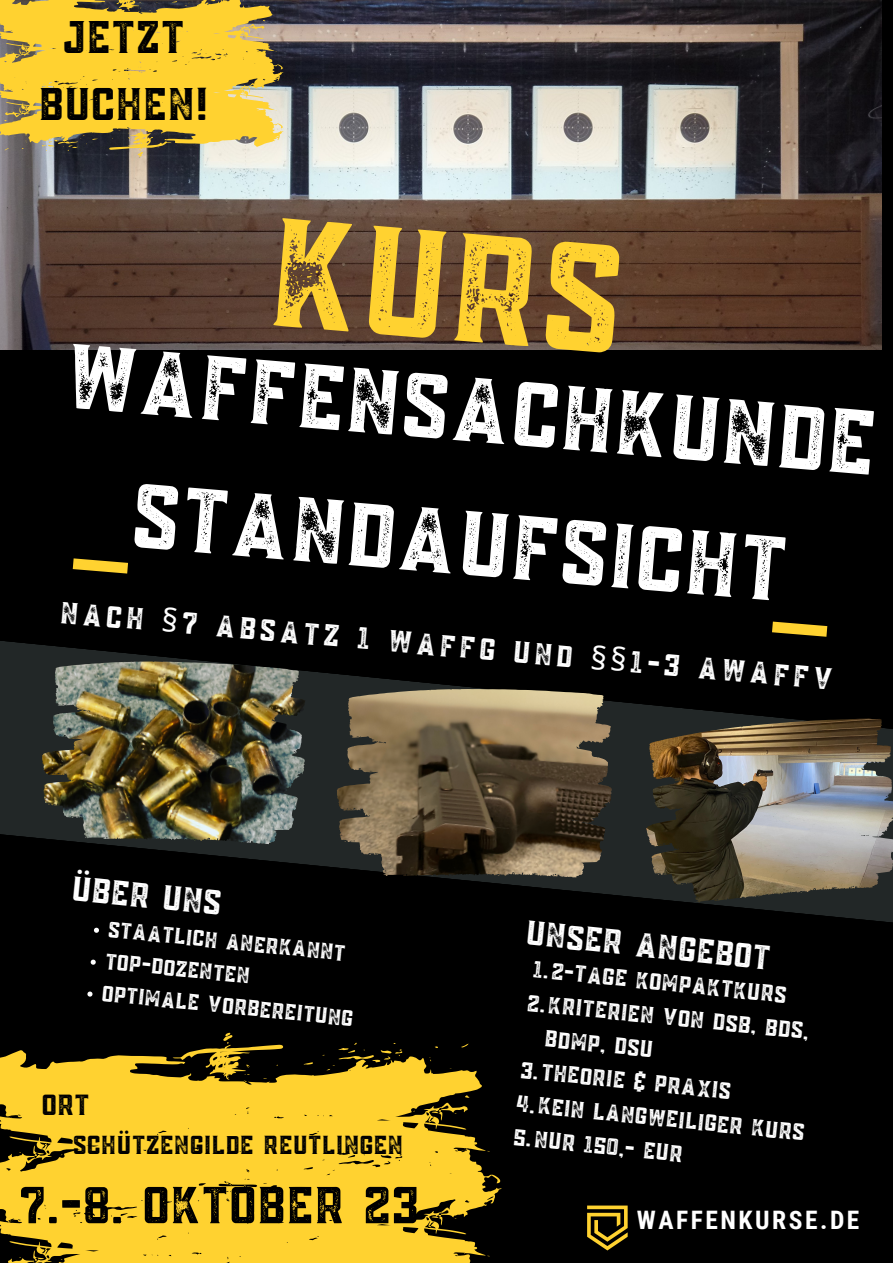
<style>
.page{position:relative;width:893px;height:1263px;background:#000}
.page>*{position:absolute;margin:0;border:0;box-sizing:border-box;transform-origin:0 0}
.t1{font:161.02px "Posey Textured";color:#ffd230}
.t2{font:95.47px "Posey Textured";color:#fff}
.t3{font:54.3px "Posey Textured";color:#000}
.t4{font:47.85px/67px "Posey Textured";color:#000;text-align:center}
.t5{font:36.3px "Posey Textured";color:#fff}
.t6{font:35.7px "Posey Textured";color:#fff}
.t7{font:31.8px "Posey Textured";color:#fff}
.t8{font:30.45px "Posey Textured";color:#000}
.t9{font:27.3px "Posey Textured";color:#000}
.t10{font:700 25.42px "Roboto Condensed";letter-spacing:.1em;color:#fff}
.t11{font:24.38px/33.9px "Posey Textured";color:#fff}
.t12{font:23.33px "Posey Textured";color:#fff}
.s1{font-family:"Noto Sans"}
</style>
<div class="page">
<img style="left:0;top:0;width:881px;height:350px">
<svg style="left:72px;top:558px;width:56px;height:16px"></svg>
<img style="left:0;top:622px;width:893px;height:300px">
<svg style="left:0;top:0;width:284px;height:157px;background:#dbb83f"></svg>
<svg style="left:0;top:1033px;width:502px;height:230px;fill:#ffd230"></svg>
<img style="left:272px;top:681px;width:33px;height:84px">
<img style="left:576px;top:706px;width:36px;height:88px">
<img style="left:861px;top:728px;width:32px;height:80px">
<svg style="left:94px;top:927px;width:5px;height:6px"></svg>
<svg style="left:90px;top:959px;width:6px;height:6px"></svg>
<svg style="left:87px;top:991px;width:6px;height:6px"></svg>
<svg style="left:587px;top:1205px;width:40px;height:45px"></svg>
<p class="t4" style="left:39px;top:3px;width:172px">JETZT<br>BUCHEN!</p>
<p class="t1" style="left:278px;top:175px;width:357px;rotate:5deg">KURS</p>
<p class="t2" style="left:71px;top:317px;width:814px;rotate:5deg">WAFFENSACHKUNDE</p>
<p class="t2" style="left:137px;top:457px;width:660px;rotate:5deg">STANDAUFSICHT</p>
<p class="t7" style="left:62px;top:593px;width:777px;rotate:5deg">NACH <span class="s1">§</span>7 ABSATZ 1 WAFFG UND <span class="s1">§§</span>1-3 AWAFFV</p>
<p class="t5" style="left:74px;top:866px;width:152px;rotate:6deg">ÜBER UNS</p>
<p class="t12" style="left:110px;top:915px;width:240px;rotate:6deg">STAATLICH ANERKANNT</p>
<p class="t12" style="left:107px;top:947px;width:147px;rotate:6deg">TOP-DOZENTEN</p>
<p class="t12" style="left:103px;top:978px;width:254px;rotate:6deg">OPTIMALE VORBEREITUNG</p>
<p class="t8" style="left:41px;top:1087px;width:50px">ORT</p>
<p class="t9" style="left:73px;top:1129px;width:332px">SCHÜTZENGILDE REUTLINGEN</p>
<p class="t3" style="left:18px;top:1173px;width:402px">7.-8. OKTOBER 23</p>
<p class="t6" style="left:528px;top:911px;width:247px;rotate:6deg">UNSER ANGEBOT</p>
<p class="t11" style="left:535px;top:951px;width:257px;rotate:6deg">1.2-TAGE KOMPAKTKURS</p>
<p class="t11" style="left:550px;top:987px;width:264px;text-indent:-21px;rotate:6deg">2.KRITERIEN VON DSB, BDS,<br>BDMP, DSU</p>
<p class="t11" style="left:522px;top:1052px;width:213px;rotate:6deg">3.THEORIE &amp; PRAXIS</p>
<p class="t11" style="left:518px;top:1085px;width:292px;rotate:6deg">4.KEIN LANGWEILIGER KURS</p>
<p class="t11" style="left:515px;top:1119px;width:172px;rotate:6deg">5.NUR 150,- EUR</p>
<p class="t10" style="left:637px;top:1205px;width:224px">WAFFENKURSE.DE</p>
</div>
